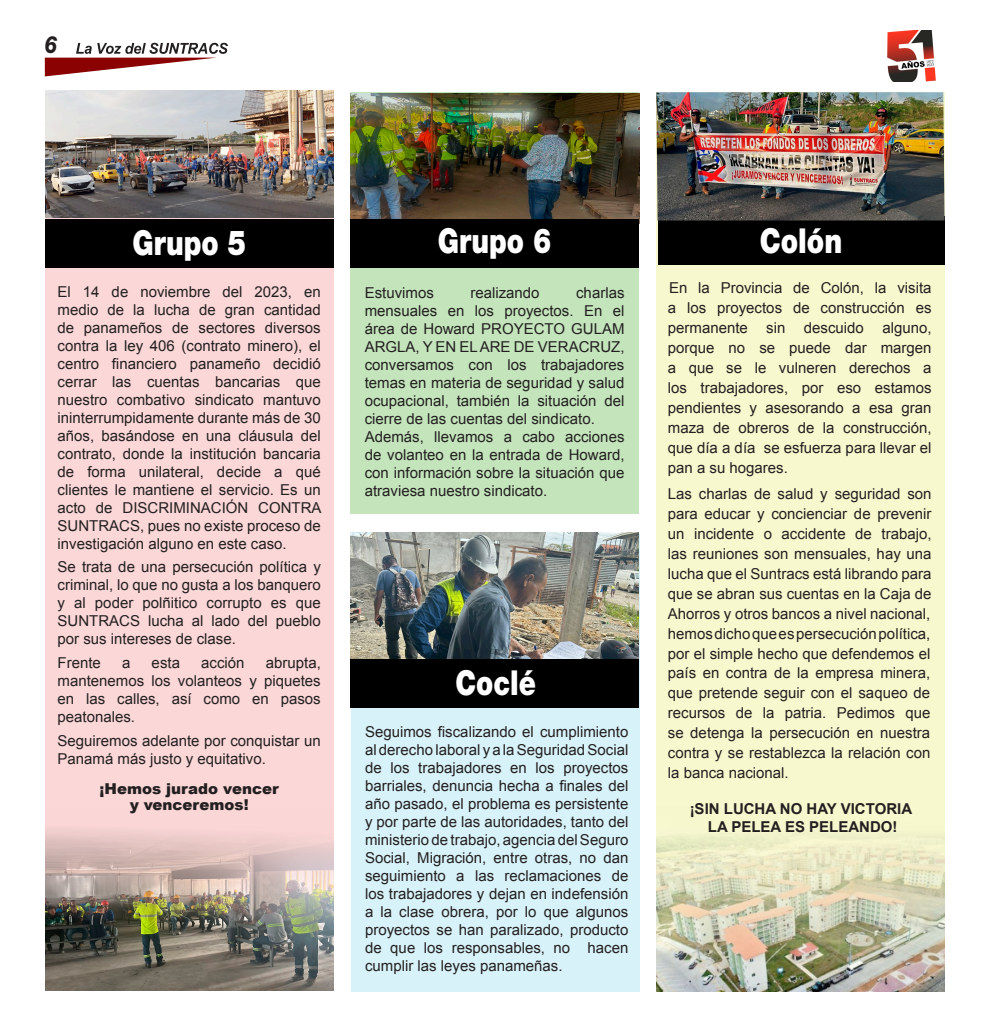
<style>
.page{position:relative;width:990px;height:1035px;background:#fff}
.page>*{position:absolute;margin:0;border:0;box-sizing:border-box;transform-origin:0 0}
.t1{font:900 34.38px "Helvetica Neue LT Std";color:#fff;scale:.79 1}
.t2{font:900 34.38px "Helvetica Neue LT Std";color:#fff;scale:.8 1}
.t3{font:italic 800 23.75px "Helvetica Neue LT Std";color:#231f20;scale:.84 1}
.t4{font:15px/18px "Arial";color:#231f20;text-align:justify}
.t5{font:700 15px/18.1px "Arial";color:#231f20;text-align:center}
.t6{font:900 15px/16.2px "Arial";color:#231f20;text-align:center}
</style>
<div class="page">
<svg style="left:45px;top:43px;width:183px;height:33px"></svg>
<img style="left:887px;top:31px;width:49px;height:50px">
<div style="left:45px;top:92px;width:289px;height:898px;background:#fbd7d7"></div>
<img style="left:45px;top:91px;width:289px;height:127px">
<div style="left:45px;top:219px;width:289px;height:49px;background:#000"></div>
<div style="left:657px;top:92px;width:288px;height:900px;background:#f8f8ce"></div>
<div style="left:658px;top:217px;width:287px;height:48px;background:#000"></div>
<img style="left:656px;top:92px;width:289px;height:129px">
<div style="left:351px;top:533px;width:289px;height:458px;background:#d8f2f9"></div>
<img style="left:350px;top:533px;width:289px;height:126px">
<div style="left:350px;top:659px;width:289px;height:48px;background:#000"></div>
<div style="left:351px;top:93px;width:288px;height:421px;background:#c4e5bc"></div>
<img style="left:350px;top:93px;width:289px;height:126px">
<div style="left:350px;top:219px;width:289px;height:48px;background:#000"></div>
<img style="left:45px;top:830px;width:289px;height:161px">
<img style="left:657px;top:835px;width:288px;height:156px">
<h2 class="t3" style="left:45px;top:31px;width:16px">6</h2>
<h1 class="t1" style="left:438px;top:221px;width:145px">Grupo 6</h1>
<h1 class="t1" style="left:133px;top:222px;width:145px">Grupo 5</h1>
<h1 class="t2" style="left:760px;top:221px;width:105px">Colón</h1>
<p class="t4" style="left:668px;top:278px;width:265px;line-height:20px">En la Provincia de Colón, la visita a los proyectos de construcción es permanente sin descuido alguno, porque no se puede dar margen a que se le vulneren derechos a los trabajadores, por eso estamos pendientes y asesorando a esa gran maza de obreros de la construcción, que día a día se esfuerza para llevar el pan a su hogares.</p>
<p class="t4" style="left:668px;top:483px;width:265px;line-height:20px">Las charlas de salud y seguridad son para educar y concienciar de prevenir un incidente o accidente de trabajo, las reuniones son mensuales, hay una lucha que el Suntracs está librando para que se abran sus cuentas en la Caja de Ahorros y otros bancos a nivel nacional, hemos dicho que es persecución política, por el simple hecho que defendemos el país en contra de la empresa minera, que pretende seguir con el saqueo de recursos de la patria. Pedimos que se detenga la persecución en nuestra contra y se restablezca la relación con la banca nacional.</p>
<p class="t4" style="left:58px;top:283px;width:266px">El 14 de noviembre del 2023, en medio de la lucha de gran cantidad de panameños de sectores diversos contra la ley 406 (contrato minero), el centro financiero panameño decidió cerrar las cuentas bancarias que nuestro combativo sindicato mantuvo ininterrumpidamente durante más de 30 años, basándose en una cláusula del contrato, donde la institución bancaria de forma unilateral, decide a qué clientes le mantiene el servicio. Es un acto de DISCRIMINACIÓN CONTRA SUNTRACS, pues no existe proceso de investigación alguno en este caso.</p>
<p class="t4" style="left:58px;top:558px;width:265px">Se trata de una persecución política y criminal, lo que no gusta a los banquero y al poder polñitico corrupto es que SUNTRACS lucha al lado del pueblo por sus intereses de clase.</p>
<p class="t4" style="left:58px;top:654px;width:45px">Frente</p>
<p class="t4" style="left:122px;top:654px;width:10px">a</p>
<p class="t4" style="left:152px;top:654px;width:30px">esta</p>
<p class="t4" style="left:201px;top:654px;width:45px">acción</p>
<p class="t4" style="left:365px;top:284px;width:261px;text-align:left;text-indent:211px">charlas mensuales en los proyectos. En el área de Howard PROYECTO GULAM<br>ARGLA, Y EN EL ARE DE VERACRUZ, conversamos con los trabajadores temas en materia de seguridad y salud ocupacional, también la situación del cierre de las cuentas del sindicato.<br>Además, llevamos a cabo acciones de volanteo en la entrada de Howard, con información sobre la situación que atraviesa nuestro sindicato.</p>
<p class="t4" style="left:365px;top:284px;width:71px">Estuvimos</p>
<p class="t4" style="left:470px;top:284px;width:71px">realizando</p>
<p class="t4" style="left:58px;top:654px;width:265px;text-indent:208px">abrupta, mantenemos los volanteos y piquetes en las calles, así como en pasos peatonales.</p>
<p class="t4" style="left:58px;top:732px;width:265px">Seguiremos adelante por conquistar un<br>Panamá más justo y equitativo.</p>
<h1 class="t1" style="left:455px;top:662px;width:103px">Coclé</h1>
<p class="t4" style="left:365px;top:723px;width:265px">Seguimos fiscalizando el cumplimiento al derecho laboral y a la Seguridad Social de los trabajadores en los proyectos barriales, denuncia hecha a finales del año pasado, el problema es persistente y por parte de las autoridades, tanto del ministerio de trabajo, agencia del Seguro Social, Migración, entre otras, no dan seguimiento a las reclamaciones de los trabajadores y dejan en indefensión a la clase obrera, por lo que algunos proyectos se han paralizado, producto de que los responsables, no hacen cumplir las leyes panameñas.</p>
<p class="t6" style="left:100px;top:780px;width:181px">¡Hemos jurado vencer y venceremos!</p>
<p class="t5" style="left:690px;top:800px;width:224px">¡SIN LUCHA NO HAY VICTORIA<br>LA PELEA ES PELEANDO!</p>
</div>
